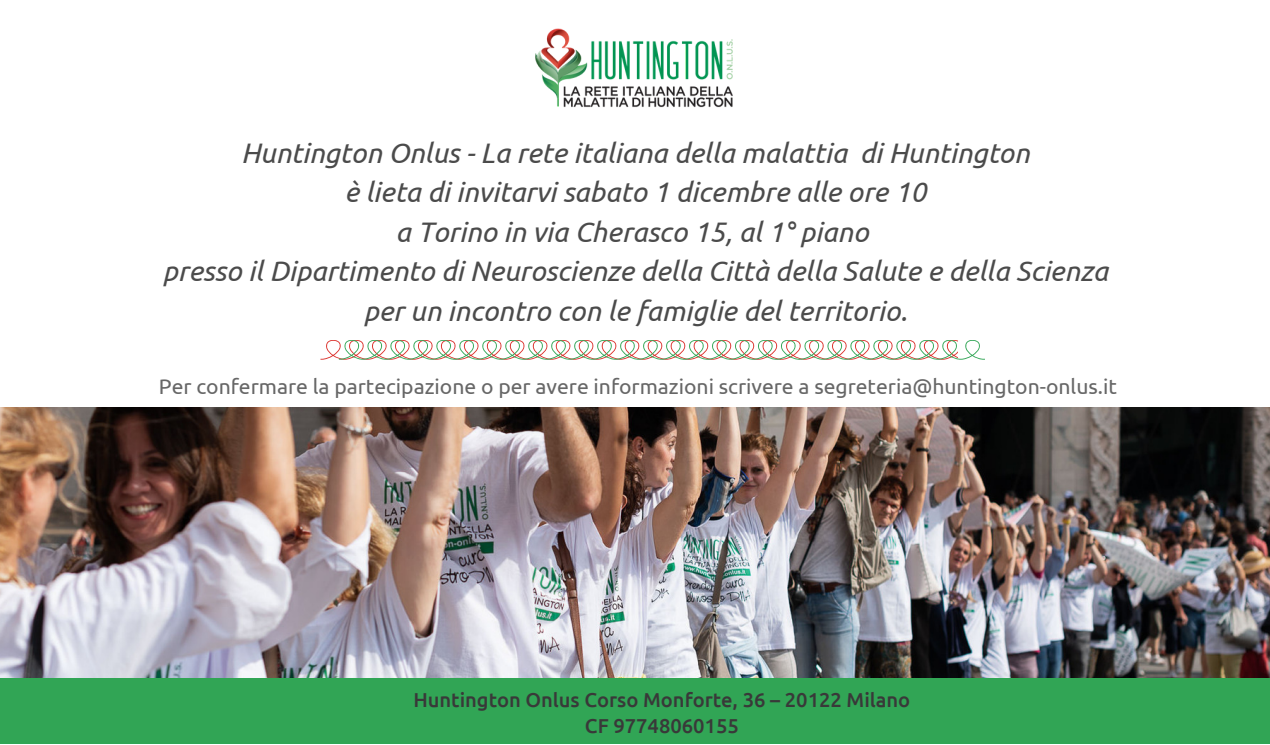
<style>
.page{position:relative;width:1270px;height:745px;background:#fff}
.page>*{position:absolute;margin:0;border:0;box-sizing:border-box;transform-origin:0 0}
.t1{font:italic 28px/39.2px "Ubuntu";color:#4b4b4b;text-align:center}
.t2{font:21px "Ubuntu";color:#676767}
.t3{font:500 19.95px/26.2px "Ubuntu";color:#393939;text-align:center}
</style>
<div class="page">
<img style="left:0;top:407px;width:1270px;height:270px">
<div style="left:0;top:677px;width:1270px;height:66px;background:#31a555"></div>
<img style="left:535px;top:28px;width:198px;height:80px">
<svg style="left:320px;top:340px;width:664px;height:19px"></svg>
<p class="t1" style="left:163px;top:133px;width:947px">Huntington Onlus - La rete italiana della malattia di Huntington<br>è lieta di invitarvi sabato 1 dicembre alle ore 10<br>a Torino in via Cherasco 15, al 1° piano<br>presso il Dipartimento di Neuroscienze della Città della Salute e della Scienza per un incontro con le famiglie del territorio.</p>
<p class="t2" style="left:159px;top:374px;width:959px">Per confermare la partecipazione o per avere informazioni scrivere a segreteria@huntington-onlus.it</p>
<p class="t3" style="left:413px;top:686px;width:498px">Huntington Onlus Corso Monforte, 36 – 20122 Milano<br>CF 97748060155</p>
</div>
